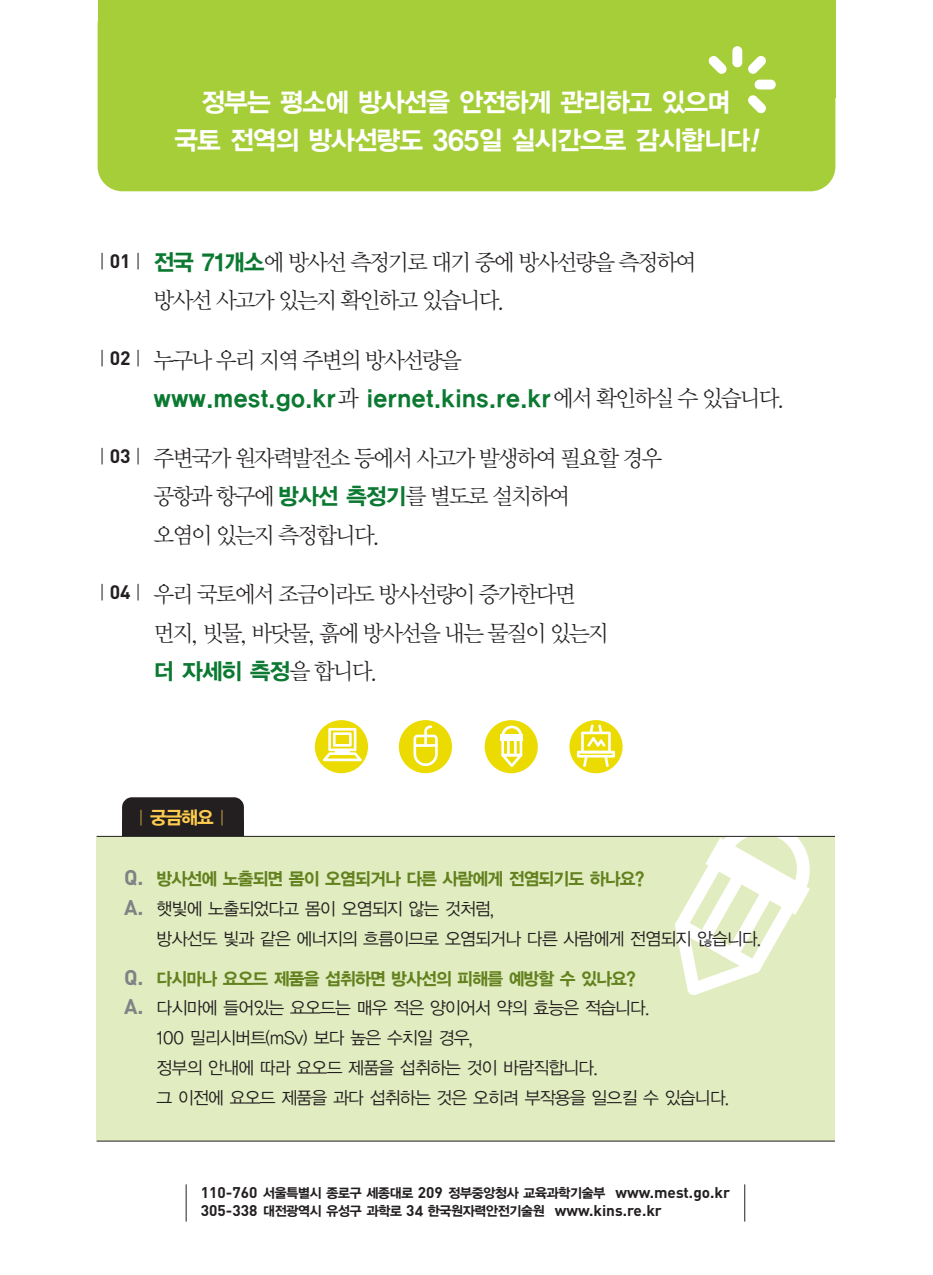
<style>
.page{position:relative;width:933px;height:1275px;background:#fff}
.page>*{position:absolute;margin:0;border:0;box-sizing:border-box;transform-origin:0 0}
.t1{font:26.25px/38.5px "YGO15";letter-spacing:-.115em;color:#fff;text-align:center}
.t2{font:22.75px/38.5px "Y Mj O12";letter-spacing:-.15em;color:#231f20}
.t3{font:22.75px "YGO15";letter-spacing:-.075em;color:#0b7931}
.t4{font:700 21px/29.8px "DIN";color:#808285}
.t5{font:300 19.25px "DIN";color:#231f20}
.t6{font:18.38px "YGO15";color:#fecc4e}
.t7{font:17.5px/29.8px "YGO12";letter-spacing:-.12em;color:#231f20}
.t8{font:17.5px "YGO15";letter-spacing:-.13em;color:#63811e}
.t9{font:700 15.4px "DIN";color:#231f20}
.t10{font:13.47px "YGO15";letter-spacing:-.115em;color:#231f20}
.s1{font-style:italic}
.s2{font-weight:700}
.s3{font-family:"YGO15";color:#0b7931}
.s4{font-family:"Y Mj O12";color:#231f20}
.s5{font-family:"YGO11"}
.s6{font-family:"DIN";font-weight:700;font-size:15.4px}
.s7{font-family:"YGO15";font-weight:400;font-size:13.47px}
</style>
<div class="page">
<div style="left:98px;top:0;width:737px;height:191px;background:#a6ce39;border-radius:25px"></div>
<div style="left:732px;top:46px;width:10px;height:21px;background:#fff;border-radius:5px"></div>
<svg style="left:708px;top:56px;width:19px;height:18px"></svg>
<svg style="left:748px;top:95px;width:18px;height:19px"></svg>
<div style="left:754px;top:80px;width:21px;height:9px;background:#fff;border-radius:5px"></div>
<svg style="left:748px;top:56px;width:18px;height:18px"></svg>
<div style="left:122px;top:797px;width:122px;height:47px;background:#231f20;border-radius:10px"></div>
<div style="left:97px;top:836px;width:738px;height:305px;background:#e1edc1"></div>
<svg style="left:675px;top:837px;width:135px;height:158px"></svg>
<hr style="left:97px;top:1141px;width:738px;height:1px;background:#231f20">
<div style="left:315px;top:720px;width:53px;height:53px;background:#ebdb01;border-radius:50%"></div>
<svg style="left:323px;top:728px;width:39px;height:33px"></svg>
<hr style="left:335px;top:750px;width:14px;height:4px;background:#fff">
<div style="left:399px;top:720px;width:53px;height:53px;background:#ebdb01;border-radius:50%"></div>
<svg style="left:413px;top:725px;width:25px;height:41px"></svg>
<div style="left:569px;top:720px;width:53px;height:53px;background:#ebdb01;border-radius:50%"></div>
<svg style="left:577px;top:724px;width:38px;height:43px"></svg>
<div style="left:484px;top:720px;width:54px;height:53px;background:#ebdb01;border-radius:50%"></div>
<div style="left:500px;top:734px;width:23px;height:7px;background:#fff"></div>
<svg style="left:501px;top:726px;width:21px;height:41px"></svg>
<hr style="left:507px;top:736px;width:2px;height:20px;background:#fff">
<hr style="left:514px;top:736px;width:3px;height:20px;background:#fff">
<hr style="left:97px;top:836px;width:738px;height:1px;background:#231f20">
<hr style="left:186px;top:1184px;width:1px;height:37px;background:#231f20">
<hr style="left:744px;top:1184px;width:1px;height:37px;background:#231f20">
<h1 class="t1" style="left:173px;top:83px;width:594px">정부는 평소에 방사선을 안전하게 관리하고 있으며<br>국토 전역의 방사선량도 365일 실시간으로 감시합니다<span class="s1">!</span></h1>
<p class="t5" style="left:99px;top:250px;width:44px">| <span class="s2">01</span> |</p>
<p class="t5" style="left:99px;top:347px;width:44px">| <span class="s2">02</span> |</p>
<p class="t5" style="left:99px;top:445px;width:44px">| <span class="s2">03</span> |</p>
<p class="t5" style="left:99px;top:581px;width:44px">| <span class="s2">04</span> |</p>
<h2 class="t2" style="left:153px;top:242px;width:546px"><span class="s3">전국 71개소</span>에 방사선 측정기로 대기 중에 방사선량을 측정하여 방사선 사고가 있는지 확인하고 있습니다.</h2>
<h2 class="t2" style="left:153px;top:340px;width:311px">누구나 우리 지역 주변의 방사선량을</h2>
<h2 class="t3" style="left:153px;top:384px;width:634px">www.mest.go.kr<span class="s4">과</span> iernet.kins.re.kr<span class="s4">에서 확인하실 수 있습니다.</span></h2>
<h2 class="t2" style="left:153px;top:438px;width:511px">주변국가 원자력발전소 등에서 사고가 발생하여 필요할 경우 공항과 항구에 <span class="s3">방사선 측정기</span>를 별도로 설치하여<br>오염이 있는지 측정합니다.</h2>
<h2 class="t2" style="left:153px;top:575px;width:458px">우리 국토에서 조금이라도 방사선량이 증가한다면 먼지, 빗물, 바닷물, 흙에 방사선을 내는 물질이 있는지</h2>
<h2 class="t3" style="left:153px;top:657px;width:228px">더 자세히 측정<span class="s4">을 합니다.</span></h2>
<p class="t6" style="left:138px;top:806px;width:89px"><span class="s5">|</span> 궁금해요 <span class="s5">|</span></p>
<p class="t4" style="left:124px;top:863px;width:21px">Q.<br>A.</p>
<p class="t4" style="left:124px;top:962px;width:21px">Q.<br>A.</p>
<p class="t8" style="left:156px;top:868px;width:491px">방사선에 노출되면 몸이 오염되거나 다른 사람에게 전염되기도 하나요?</p>
<p class="t7" style="left:156px;top:894px;width:608px">햇빛에 노출되었다고 몸이 오염되지 않는 것처럼,<br>방사선도 빛과 같은 에너지의 흐름이므로 오염되거나 다른 사람에게 전염되지 않습니다.</p>
<p class="t8" style="left:156px;top:967px;width:482px">다시마나 요오드 제품을 섭취하면 방사선의 피해를 예방할 수 있나요?</p>
<p class="t7" style="left:156px;top:993px;width:576px">다시마에 들어있는 요오드는 매우 적은 양이어서 약의 효능은 적습니다.<br>100 밀리시버트(mSv) 보다 높은 수치일 경우,<br>정부의 안내에 따라 요오드 제품을 섭취하는 것이 바람직합니다.<br>그 이전에 요오드 제품을 과다 섭취하는 것은 오히려 부작용을 일으킬 수 있습니다.</p>
<p class="t10" style="left:201px;top:1184px;width:531px"><span class="s6">110-760</span> 서울특별시 종로구 세종대로 <span class="s6">209</span> 정부중앙청사 교육과학기술부 <span class="s6">www.mest.go.kr</span></p>
<p class="t9" style="left:201px;top:1202px;width:462px">305-338 <span class="s7">대전광역시 유성구 과학로</span> 3<span class="s7">4 한국원자력안전기술원</span> www.kins.re.kr</p>
</div>
